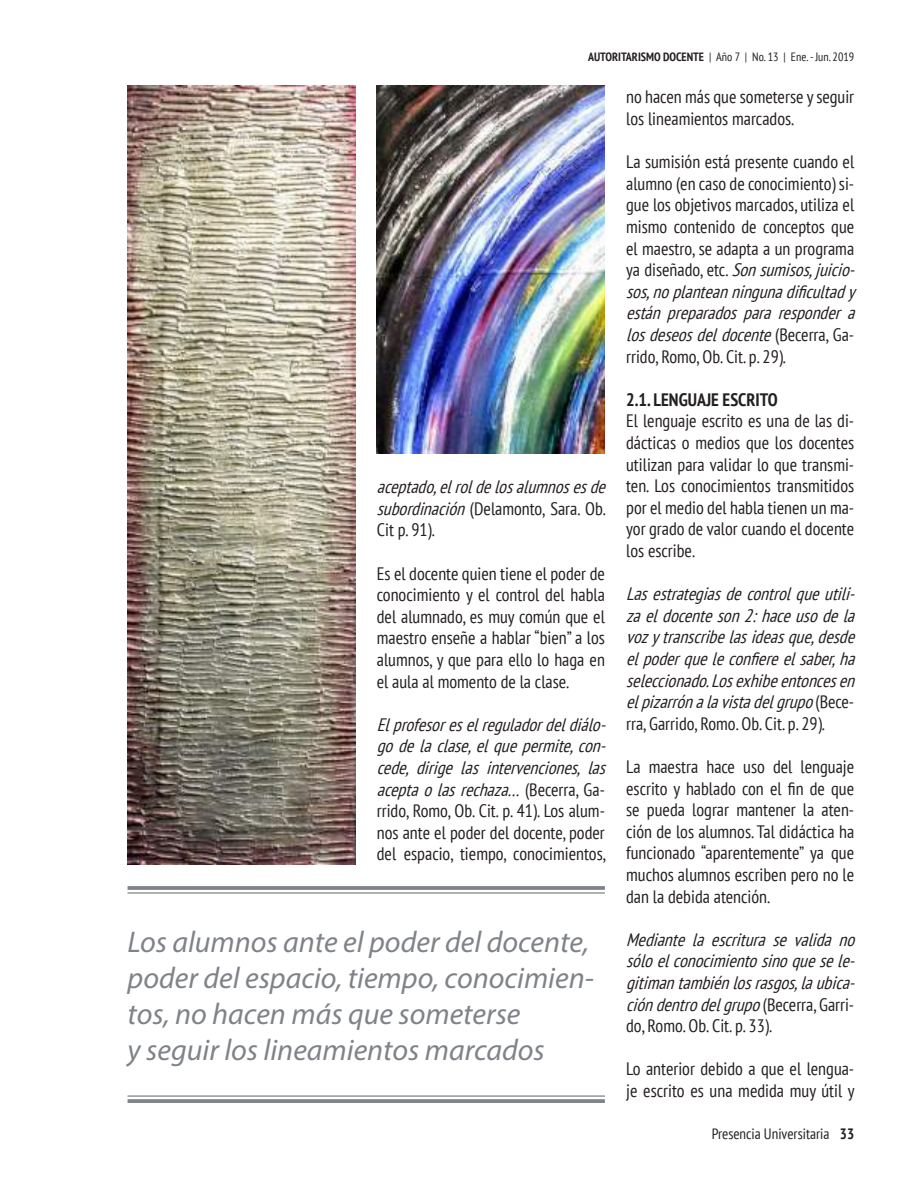
<style>
.page{position:relative;width:918px;height:1188px;background:#fff}
.page>*{position:absolute;margin:0;border:0;box-sizing:border-box;transform-origin:0 0}
.t1{font:italic 30px/36px "Myriad Pro";color:#7f8388}
.t2{font:condensed 18px/21.6px "PT Sans";color:#241f1f;text-align:justify}
.t3{font:italic condensed 18px/21.6px "PT Sans";color:#241f1f}
.t4{font:700 condensed 18px "PT Sans";color:#241f1f}
.t5{font:condensed 15px "PT Sans";color:#241f1f}
.t6{font:condensed 12px "PT Sans";color:#241f1f}
.s1{font-weight:700}
.s2{font-style:normal}
.s3{font-style:italic}
</style>
<div class="page">
<hr style="left:128px;top:886px;width:477px;height:4px;background:#8b8e93">
<hr style="left:128px;top:892px;width:477px;height:2px;background:#7f8388">
<hr style="left:128px;top:1095px;width:477px;height:2px;background:#7f8388">
<svg style="left:128px;top:1099px;width:477px;height:4px;background:#868a8f"></svg>
<img style="left:128px;top:85px;width:228px;height:780px">
<img style="left:377px;top:85px;width:228px;height:369px">
<p class="t6" style="left:588px;top:49px;width:268px"><span class="s1">AUTORITARISMO DOCENTE</span> | Año 7 | No. 13 | Ene. - Jun. 2019</p>
<p class="t3" style="left:377px;top:476px;width:236px">aceptado,elroldelosalumnosesde subordinación<span class="s2">(Delamonto, Sara. Ob.<br>Cit p. 91).</span></p>
<p class="t2" style="left:377px;top:562px;width:230px">Es el docente quien tiene el poder de conocimiento y el control del habla del alumnado, es muy común que el maestro enseñe a hablar “bien” a los alumnos, y que para ello lo haga en el aula al momento de la clase.</p>
<p class="t3" style="left:377px;top:713px;width:236px">Elprofesoreselreguladordeldiálo&shy;godelaclase,elquepermite,con&shy;cede, dirige las intervenciones, las aceptaolasrechaza… <span class="s2">( B e c e r r a , G a - rrido, Romo, Ob. Cit. p. 41). Los alum&shy;nos ante el poder del docente, poder del espacio, tiempo, conocimientos,</span></p>
<h1 class="t1" style="left:128px;top:923px;width:468px">Los alumnos ante el poder del docente, poder del espacio, tiempo, conocimien&shy;tos, no hacen más que someterse<br>y seguir los lineamientos marcados</h1>
<p class="t2" style="left:626px;top:86px;width:230px">no hacen más que someterse y seguir los lineamientos marcados.</p>
<p class="t2" style="left:626px;top:151px;width:236px;text-align:left">La sumisión está presente cuando el alumno (en caso de conocimiento) si&shy;gue los objetivos marcados, utiliza el mismo contenido de conceptos que el maestro, se adapta a un programa y a d i s e ñ a d o , e t c . <span class="s3">Sonsumisos,juicio&shy;sos,noplanteanningunadificultady están preparados para responder a losdeseosdeldocente</span>( B e c e r r a , G a - rrido, Romo, Ob. Cit. p. 29).</p>
<p class="t4" style="left:626px;top:388px;width:153px">2.1. LENGUAJE ESCRITO</p>
<p class="t2" style="left:626px;top:410px;width:230px">El lenguaje escrito es una de las di&shy;dácticas o medios que los docentes utilizan para validar lo que transmi&shy;ten. Los conocimientos transmitidos por el medio del habla tienen un ma&shy;yor grado de valor cuando el docente los escribe.</p>
<p class="t3" style="left:626px;top:583px;width:236px">Lasestrategiasdecontrolqueutili&shy;zaeldocenteson2:haceusodela vozytranscribelasideasque,desde elpoderqueleconfiereelsaber,ha seleccionado.Losexhibeentoncesen elpizarrónalavistadelgrupo<span class="s2">( B e c e - rra, Garrido, Romo. Ob. Cit. p. 29).</span></p>
<p class="t2" style="left:626px;top:755px;width:230px">La maestra hace uso del lenguaje escrito y hablado con el fin de que se pueda lograr mantener la aten&shy;ción de los alumnos. Tal didáctica ha funcionado “aparentemente” ya que muchos alumnos escriben pero no le dan la debida atención.</p>
<p class="t3" style="left:626px;top:928px;width:236px">Mediante la escritura se valida no sóloelconocimientosinoquesele&shy;gitimantambiénlosrasgos,laubica&shy;cióndentrodelgrupo<span class="s2">( B e c e r r a , G a r r i - do, Romo. Ob. Cit. p. 33).</span></p>
<p class="t2" style="left:626px;top:1058px;width:230px">Lo anterior debido a que el lengua&shy;je escrito es una medida muy útil y</p>
<p class="t5" style="left:712px;top:1125px;width:144px">Presencia Universitaria <span class="s1">33</span></p>
</div>
